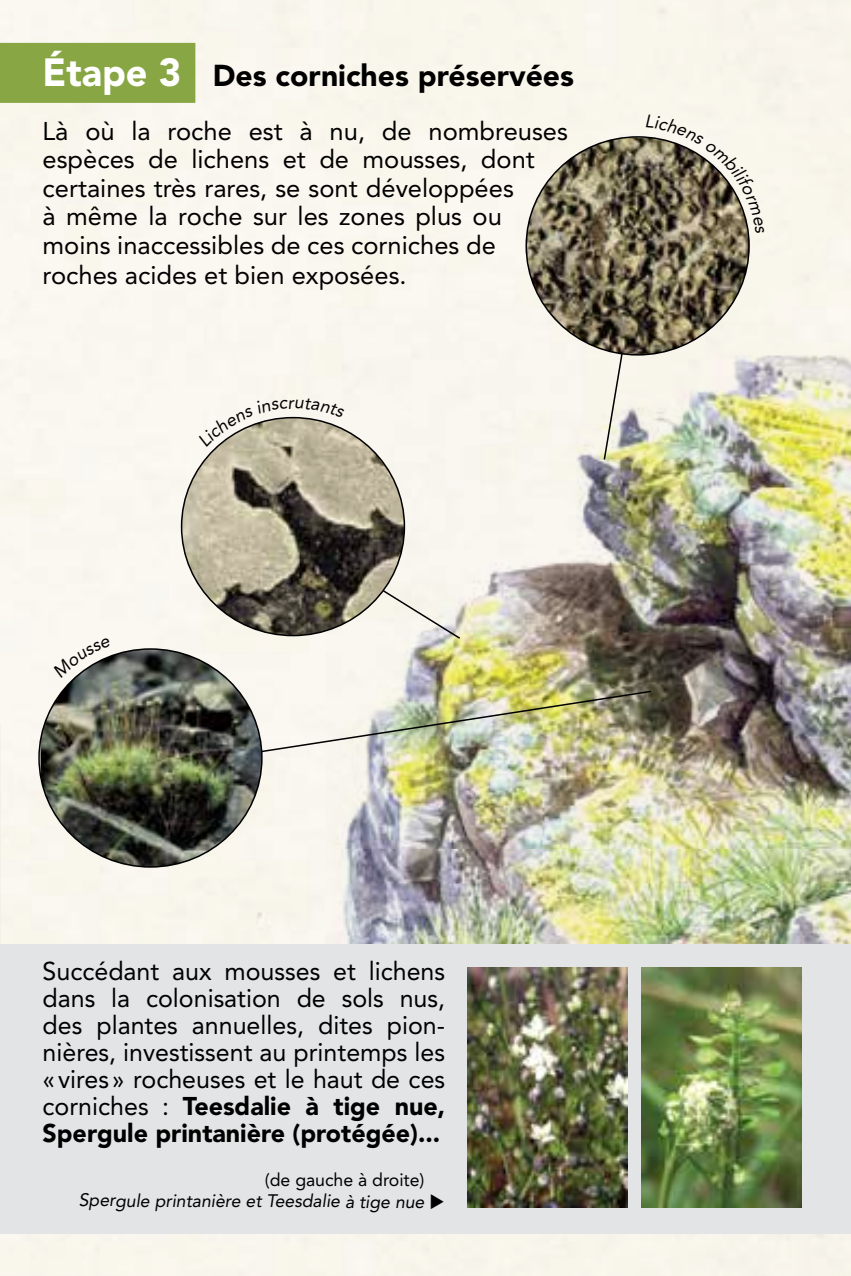
<style>
.page{position:relative;width:851px;height:1276px;background:#fff}
.page>*{position:absolute;margin:0;border:0;box-sizing:border-box;transform-origin:0 0}
.t1{font:900 30px "Avenir LT Std";color:#000}
.t2{font:25.5px/27px "Avenir LT Std";color:#000}
.t3{font:italic 18px/21px "Avenir LT Std";color:#000}
.s1{font-size:39px;color:#fff}
.s2{font-weight:900}
.s3{font-style:normal}
</style>
<div class="page">
<div style="left:0;top:0;width:850px;height:1276px;background:#f9f6ed"></div>
<div style="left:0;top:43px;width:195px;height:60px;background:#88a643"></div>
<img style="left:327px;top:322px;width:523px;height:622px">
<img style="left:154px;top:135px;width:596px;height:634px">
<img style="left:41px;top:649px;width:221px;height:218px">
<img style="left:181px;top:418px;width:223px;height:217px">
<div style="left:0;top:944px;width:850px;height:289px;background:#e3e4e5"></div>
<img style="left:467px;top:967px;width:160px;height:240px">
<img style="left:642px;top:967px;width:159px;height:241px">
<hr style="left:850px;top:944px;width:1px;height:289px;background:#e3e4e5">
<svg style="left:198px;top:398px;width:146px;height:49px"></svg>
<svg style="left:646px;top:115px;width:118px;height:119px;background:#afa899"></svg>
<svg style="left:53px;top:637px;width:58px;height:41px"></svg>
<p class="t1" style="left:43px;top:57px;width:533px"><span class="s1">Étape 3</span> Des corniches préservées</p>
<p class="t2" style="left:43px;top:117px;width:527px;line-height:28.8px">Là où la roche est à nu, de nombreuses espèces de lichens et de mousses, dont certaines très rares, se sont développées<br>à même la roche sur les zones plus ou moins inaccessibles de ces corniches de roches acides et bien exposées.</p>
<p class="t2" style="left:43px;top:958px;width:404px;text-align:justify">Succédant aux mousses et lichens dans la colonisation de sols nus, des plantes annuelles, dites pion&shy;nières, investissent au printemps les «vires» rocheuses et le haut de ces corniches : <span class="s2">Teesdalie à tige nue, Spergule printanière (protégée)...</span></p>
<p class="t3" style="left:79px;top:1169px;width:367px;text-indent:186px"><span class="s3">(de gauche à droite)<br></span>Spergule printanière et Teesdalie à tige nue ◆</p>
</div>
